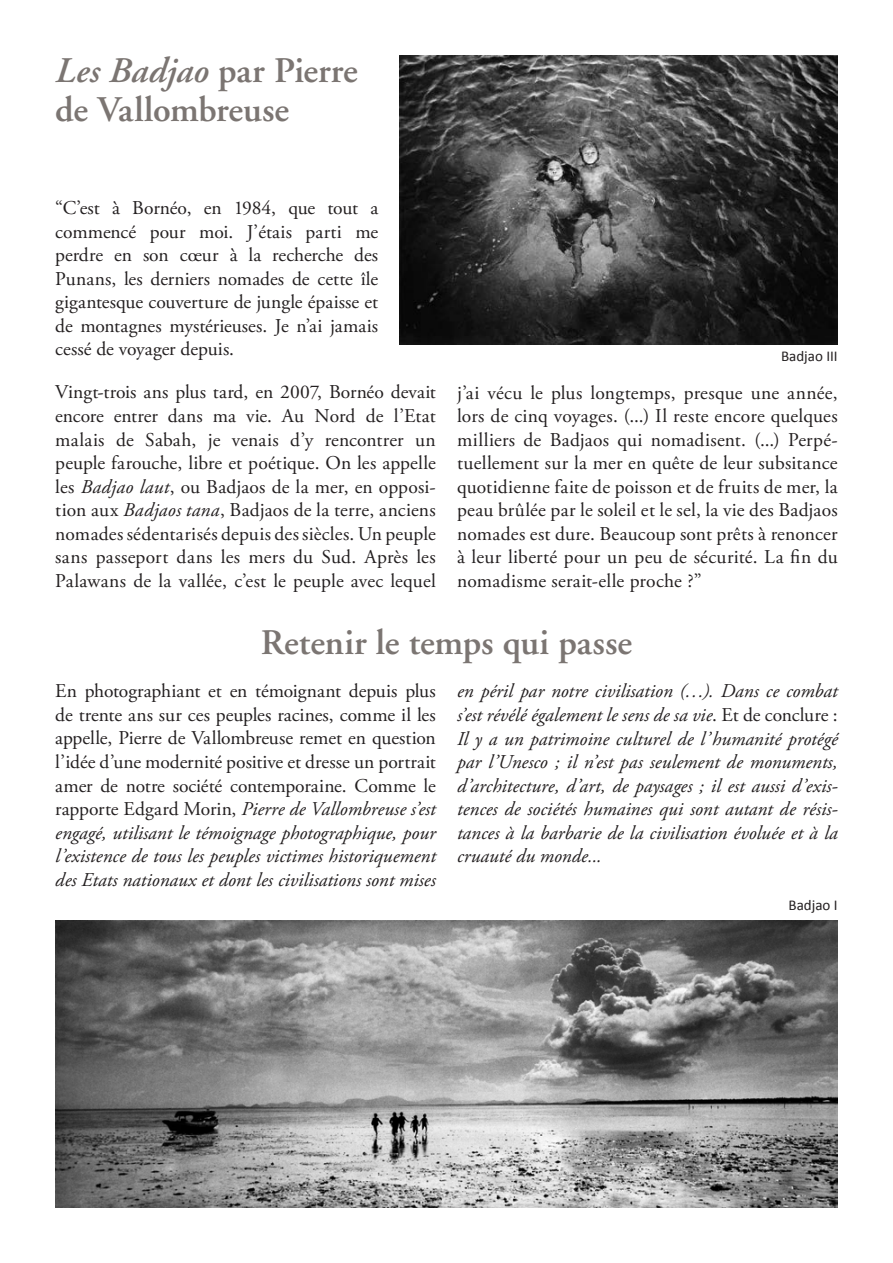
<style>
.page{position:relative;width:893px;height:1263px;background:#fff}
.page>*{position:absolute;margin:0;border:0;box-sizing:border-box;transform-origin:0 0}
.t1{font:600 36px/39px "Adobe Garamond";letter-spacing:-.005em;color:#7b7572}
.t2{font:19.5px/23.5px "Adobe Garamond Pro";letter-spacing:.005em;color:#231f20;text-align:justify}
.t3{font:italic 19.5px/23.5px "Adobe Garamond Pro";color:#231f20;text-align:justify}
.t4{font:15px "Calibri";color:#231f20}
.s1{font-style:italic}
.s2{font-style:normal}
</style>
<div class="page">
<img style="left:399px;top:55px;width:439px;height:290px">
<img style="left:55px;top:920px;width:783px;height:288px">
<h1 class="t1" style="left:55px;top:51px;width:304px"><span class="s1">Les Badjao</span> par Pierre de Vallombreuse</h1>
<p class="t2" style="left:55px;top:197px;width:324px">“C’est à Bornéo, en 1984, que tout a commencé pour moi. J’étais parti me perdre en son cœur à la recherche des Punans, les derniers nomades de cette île gigantesque couverture de jungle épaisse et de montagnes mystérieuses. Je n’ai jamais cessé de voyager depuis.</p>
<p class="t2" style="left:55px;top:381px;width:382px">Vingt-trois ans plus tard, en 2007, Bornéo devait encore entrer dans ma vie. Au Nord de l’Etat malais de Sabah, je venais d’y rencontrer un peuple farouche, libre et poétique. On les appelle les <span class="s1">Badjao laut</span>, ou Badjaos de la mer, en opposi&shy;tion aux <span class="s1">Badjaos tana</span>, Badjaos de la terre, anciens nomades sédentarisés depuis des siècles. Un peuple sans passeport dans les mers du Sud. Après les Palawans de la vallée, c’est le peuple avec lequel</p>
<p class="t2" style="left:457px;top:381px;width:382px">j’ai vécu le plus longtemps, presque une année, lors de cinq voyages. (...) Il reste encore quelques milliers de Badjaos qui nomadisent. (...) Perpé&shy;tuellement sur la mer en quête de leur subsitance quotidienne faite de poisson et de fruits de mer, la peau brûlée par le soleil et le sel, la vie des Badjaos nomades est dure. Beaucoup sont prêts à renoncer à leur liberté pour un peu de sécurité. La fin du nomadisme serait-elle proche ?”</p>
<p class="t4" style="left:781px;top:347px;width:58px">Badjao III</p>
<h1 class="t1" style="left:261px;top:623px;width:373px">Retenir le temps qui passe</h1>
<p class="t2" style="left:55px;top:680px;width:382px">En photographiant et en témoignant depuis plus de trente ans sur ces peuples racines, comme il les appelle, Pierre de Vallombreuse remet en question l’idée d’une modernité positive et dresse un portrait amer de notre société contemporaine. Comme le rapporte Edgard Morin, <span class="s1">Pierre de Vallombreuse s’est engagé, utilisant le témoignage photographique, pour l’existence de tous les peuples victimes historiquement des Etats nationaux et dont les civilisations sont mises</span></p>
<p class="t3" style="left:457px;top:680px;width:382px">en péril par notre civilisation (…). Dans ce combat s’est révélé également le sens de sa vie<span class="s2">. Et de conclure :<br></span>Il y a un patrimoine culturel de l’humanité protégé par l’Unesco ; il n’est pas seulement de monuments, d’architecture, d’art, de paysages ; il est aussi d’exis&shy;tences de sociétés humaines qui sont autant de résis&shy;tances à la barbarie de la civilisation évoluée et à la cruauté du monde...</p>
<p class="t4" style="left:789px;top:895px;width:51px">Badjao I</p>
</div>
